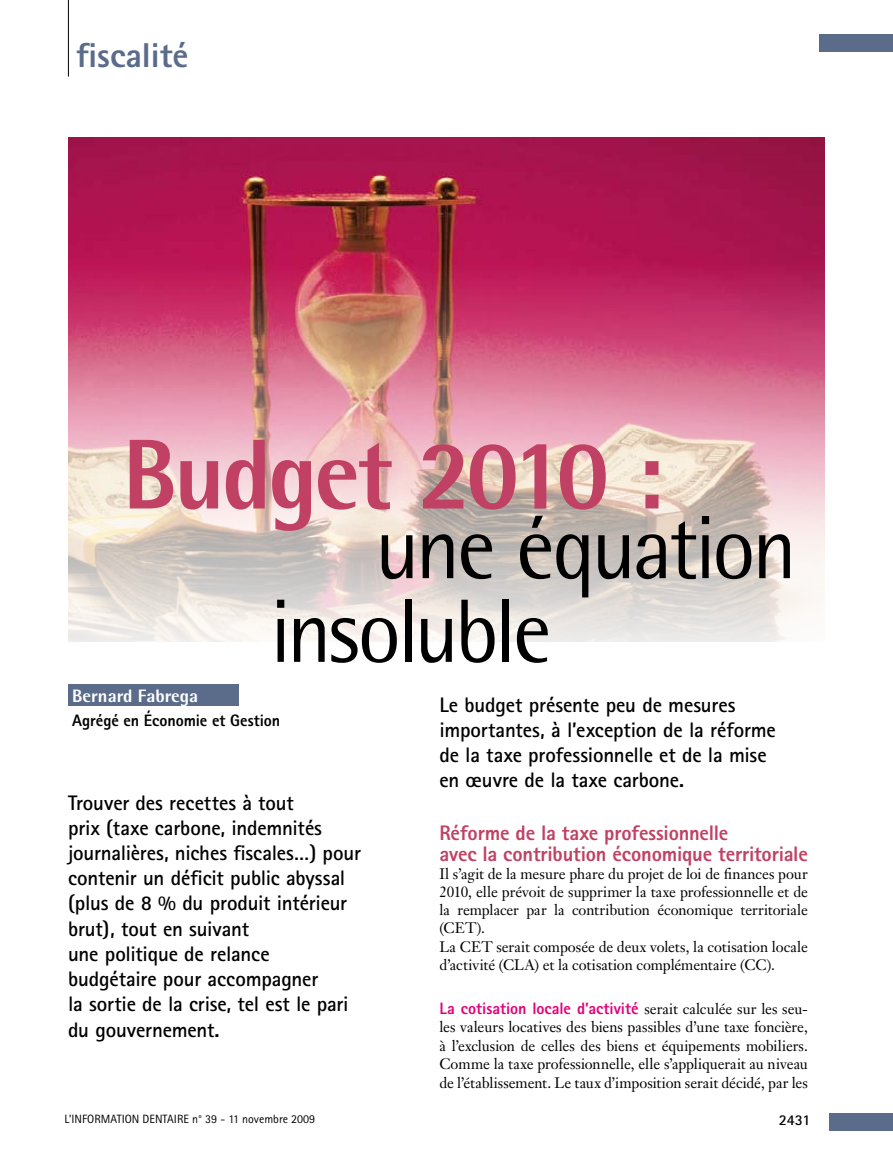
<style>
.page{position:relative;width:893px;height:1149px;background:#fff}
.page>*{position:absolute;margin:0;border:0;box-sizing:border-box;transform-origin:0 0}
.t1{font:800 99.3px "Rotis Semi Sans";letter-spacing:-.03em;color:#c04163;scale:.95 1}
.t2{font:90px "Rotis Semi Sans";letter-spacing:-.035em;color:#000;scale:.95 1}
.t3{font:800 34.5px "Rotis Sans Serif";color:#5a6c8a}
.t4{font:700 21px/25.2px "Rotis Sans Serif";letter-spacing:-.01em;color:#000}
.t5{font:800 21px/21px "Rotis Sans Serif";letter-spacing:-.01em;color:#c04163}
.t6{font:800 18px "Rotis Semi Sans";color:#fff}
.t7{font:800 16.5px "Rotis Sans Serif";color:#e2007a}
.t8{font:800 16.5px "Rotis Sans Serif";letter-spacing:-.005em;color:#000}
.t9{font:15px/18px "Janson Text";letter-spacing:-.005em;color:#000}
.t10{font:700 15px "Rotis Sans Serif";color:#000}
.t11{font:12px "Rotis Sans Serif";color:#000}
.s1{font-family:"Janson Text";font-weight:400;font-size:15px;color:#000}
</style>
<div class="page">
<div style="left:819px;top:34px;width:74px;height:17px;background:#5a6c8a"></div>
<div style="left:830px;top:1113px;width:63px;height:17px;background:#5a6c8a"></div>
<img style="left:68px;top:137px;width:757px;height:504px">
<div style="left:68px;top:684px;width:170px;height:21px;background:#5a6c8a"></div>
<hr style="left:68px;top:0;width:1px;height:77px;background:#000">
<h3 class="t3" style="left:76px;top:34px;width:114px">fiscalité</h3>
<h1 class="t1" style="left:123px;top:411px;width:570px">Budget 2010 :</h1>
<h2 class="t2" style="left:375px;top:494px;width:445px">une équation</h2>
<h2 class="t2" style="left:270px;top:578px;width:297px">insoluble</h2>
<p class="t6" style="left:72px;top:684px;width:127px">Bernard Fabrega</p>
<p class="t8" style="left:72px;top:709px;width:209px">Agrégé en Économie et Gestion</p>
<p class="t4" style="left:68px;top:789px;width:294px">Trouver des recettes à tout<br>prix (taxe carbone, indemnités journalières, niches fiscales…) pour contenir un déficit public abyssal (plus de 8 % du produit intérieur brut), tout en suivant<br>une politique de relance budgétaire pour accompagner<br>la sortie de la crise, tel est le pari du gouvernement.</p>
<h3 class="t4" style="left:439px;top:691px;width:338px">Le budget présente peu de mesures importantes, à l’exception de la réforme de la taxe professionnelle et de la mise en œuvre de la taxe carbone.</h3>
<h3 class="t5" style="left:439px;top:822px;width:370px">Réforme de la taxe professionnelle<br>avec la contribution économique territoriale</h3>
<p class="t9" style="left:439px;top:864px;width:370px">Il s’agit de la mesure phare du projet de loi de finances pour 2010, elle prévoit de supprimer la taxe professionnelle et de la remplacer par la contribution économique territoriale (CET).<br>La CET serait composée de deux volets, la cotisation locale d’activité (CLA) et la cotisation complémentaire (CC).</p>
<p class="t7" style="left:439px;top:997px;width:370px">La cotisation locale d’activité <span class="s1">serait calculée sur les seu-</span></p>
<p class="t9" style="left:439px;top:1017px;width:370px;line-height:18.5px;text-align:justify">les valeurs locatives des biens passibles d’une taxe foncière, à l’exclusion de celles des biens et équipements mobiliers.<br>Comme la taxe professionnelle, elle s’appliquerait au niveau de l’établissement. Le taux d’imposition serait décidé, par les</p>
<p class="t11" style="left:65px;top:1111px;width:252px">L’INFORMATION DENTAIRE n° 39 - 11 novembre 2009</p>
<p class="t10" style="left:779px;top:1110px;width:33px">2431</p>
</div>
